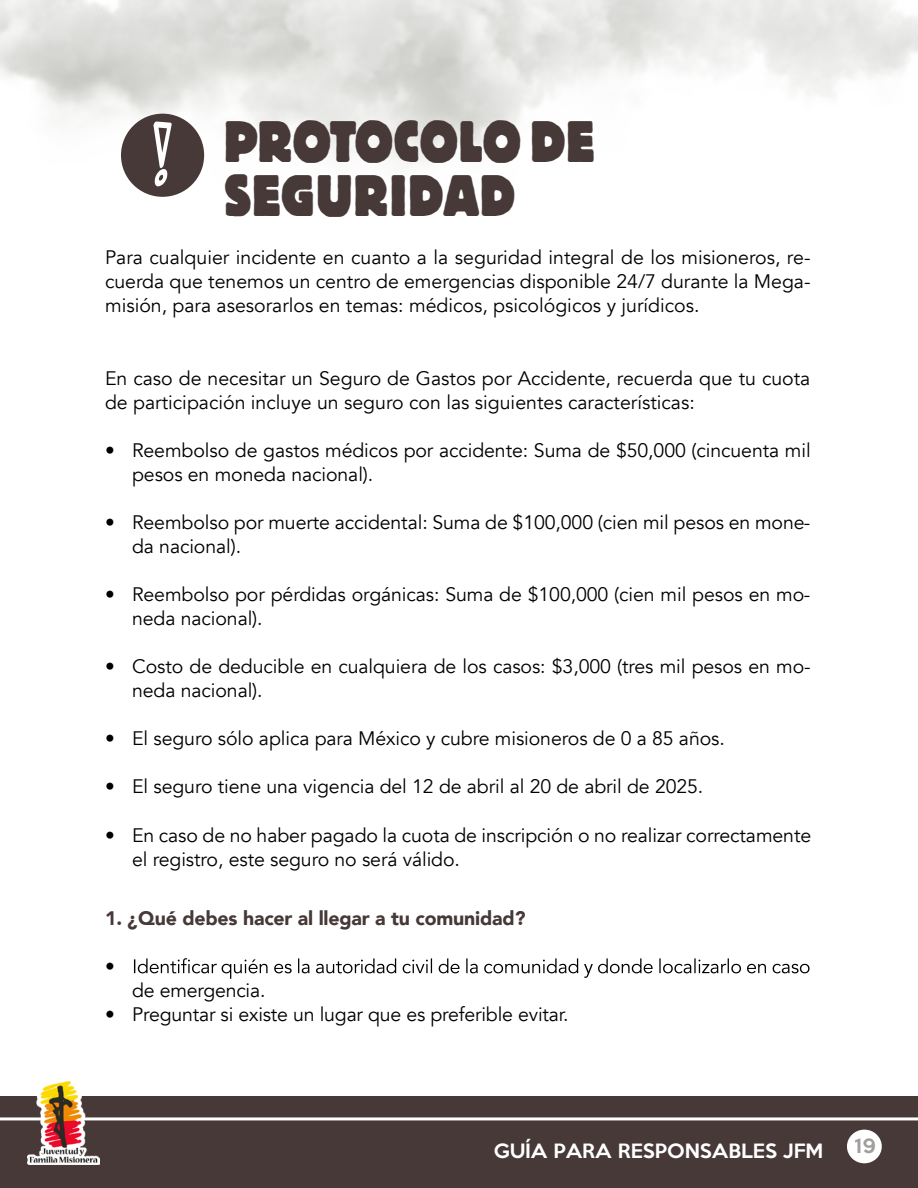
<style>
.page{position:relative;width:918px;height:1188px;background:#fff}
.page>*{position:absolute;margin:0;border:0;box-sizing:border-box;transform-origin:0 0}
.t1{font:800 58.2px/54px "Block BE";letter-spacing:.02em;color:#463938;scale:.8 1}
.t2{font:19.5px/24px "Avenir";letter-spacing:-.005em;color:#000}
.t3{font:900 19.5px "Avenir";letter-spacing:-.01em;color:#463938}
.t4{font:500 18px "Keep Calm";color:#fff}
.t5{font:500 18px "Keep Calm";color:rgb(70 57 56/.5)}
</style>
<div class="page">
<img style="left:0;top:0;width:918px;height:197px">
<div style="left:0;top:1096px;width:918px;height:92px;background:#463938"></div>
<hr style="left:0;top:1117px;width:918px;height:3px;background:#fff">
<div style="left:847px;top:1130px;width:35px;height:33px;background:#fff;border-radius:50%"></div>
<img style="left:27px;top:1081px;width:73px;height:84px">
<div style="left:121px;top:114px;width:83px;height:83px;background:#463938;border-radius:50%"></div>
<svg style="left:134px;top:958px;width:676px;height:21px"></svg>
<svg style="left:153px;top:121px;width:19px;height:65px"></svg>
<h1 class="t1" style="left:224px;top:114px;width:464px">PROTOCOLO DE<br>SEGURIDAD</h1>
<p class="t2" style="left:105px;top:246px;width:707px;text-align:justify">Para cualquier incidente en cuanto a la seguridad integral de los misioneros, re&shy;cuerda que tenemos un centro de emergencias disponible 24/7 durante la Mega&shy;misión, para asesorarlos en temas: médicos, psicológicos y jurídicos.</p>
<p class="t2" style="left:105px;top:367px;width:707px">En caso de necesitar un Seguro de Gastos por Accidente, recuerda que tu cuota de participación incluye un seguro con las siguientes características:</p>
<p class="t2" style="left:132px;top:439px;width:680px;text-indent:-27px">• Reembolso de gastos médicos por accidente: Suma de $50,000 (cincuenta mil pesos en moneda nacional).</p>
<p class="t2" style="left:132px;top:511px;width:680px;text-indent:-27px">• Reembolso por muerte accidental: Suma de $100,000 (cien mil pesos en mone&shy;da nacional).</p>
<p class="t2" style="left:132px;top:583px;width:680px;text-indent:-27px">• Reembolso por pérdidas orgánicas: Suma de $100,000 (cien mil pesos en mo&shy;neda nacional).</p>
<p class="t2" style="left:132px;top:655px;width:680px;text-indent:-27px">• Costo de deducible en cualquiera de los casos: $3,000 (tres mil pesos en mo&shy;neda nacional).</p>
<p class="t2" style="left:105px;top:727px;width:621px">• El seguro sólo aplica para México y cubre misioneros de 0 a 85 años.</p>
<p class="t2" style="left:105px;top:775px;width:600px">• El seguro tiene una vigencia del 12 de abril al 20 de abril de 2025.</p>
<p class="t2" style="left:132px;top:823px;width:681px;text-indent:-27px">• En caso de no haber pagado la cuota de inscripción o no realizar correctamente el registro, este seguro no será válido.</p>
<p class="t3" style="left:105px;top:902px;width:422px">1. ¿Qué debes hacer al llegar a tu comunidad?</p>
<p class="t2" style="left:105px;top:955px;width:11px">•</p>
<p class="t2" style="left:132px;top:979px;width:135px">de emergencia.</p>
<p class="t2" style="left:105px;top:1003px;width:465px">• Preguntar si existe un lugar que es preferible evitar.</p>
<p class="t4" style="left:494px;top:1135px;width:331px">GUÍA PARA RESPONSABLES JFM</p>
<p class="t5" style="left:854px;top:1131px;width:23px">19</p>
</div>
